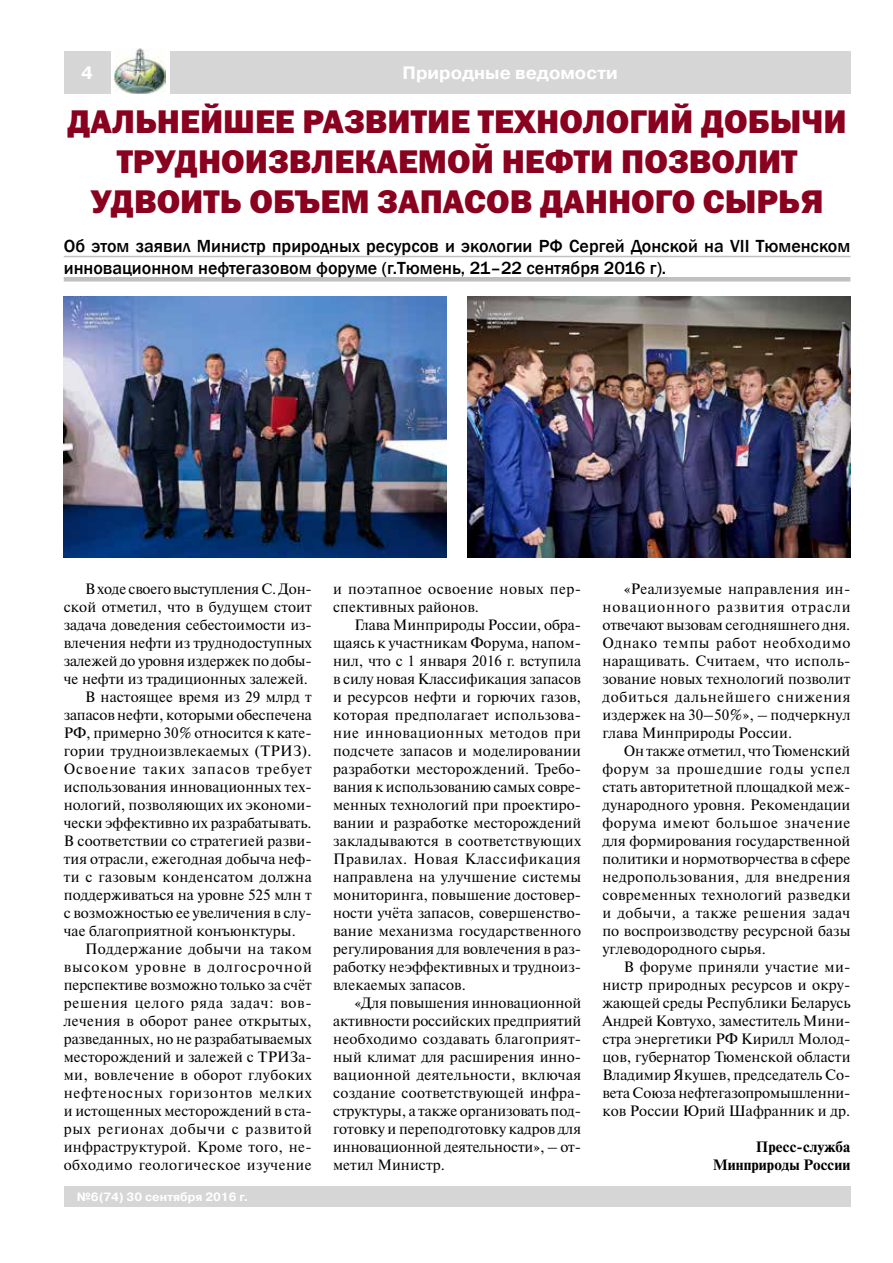
<style>
.page{position:relative;width:893px;height:1263px;background:#fff}
.page>*{position:absolute;margin:0;border:0;box-sizing:border-box;transform-origin:0 0}
.t1{font:33px/39.6px "Franklin Gothic Heavy C";color:#8a001f;text-align:center}
.t2{font:500 18px/21.6px "Franklin Gothic";color:#000}
.t3{font:700 18px "Pragmatica C";color:#fff}
.t4{font:15px/18px "Newton C";letter-spacing:.005em;color:#000;text-align:justify}
.t5{font:15px/18px "Newton C";letter-spacing:.03em;color:#000}
.t6{font:15px "Newton C";letter-spacing:.05em;color:#000}
.t7{font:15px "Newton C";letter-spacing:.025em;color:#000}
.t8{font:15px "Newton C";letter-spacing:-.015em;color:#000}
.t9{font:700 15px/18px "Newton C";letter-spacing:.005em;color:#000;text-align:right}
.t10{font:15px "Newton C";letter-spacing:.065em;color:#000}
.t11{font:15px "Newton C";letter-spacing:.06em;color:#000}
.t12{font:700 12px "Pragmatica C";color:#fff}
</style>
<div class="page">
<div style="left:64px;top:51px;width:47px;height:43px;background:#d6d6d6"></div>
<div style="left:170px;top:51px;width:680px;height:43px;background:#d6d6d6"></div>
<img style="left:115px;top:48px;width:51px;height:45px">
<div style="left:64px;top:1186px;width:786px;height:21px;background:#d6d6d6"></div>
<hr style="left:64px;top:256px;width:786px;height:1px;background:#c0c0c0">
<div style="left:64px;top:277px;width:786px;height:5px;background:#c0c0c0"></div>
<img style="left:468px;top:297px;width:382px;height:260px">
<img style="left:64px;top:297px;width:382px;height:260px">
<p class="t3" style="left:81px;top:63px;width:13px">4</p>
<p class="t3" style="left:403px;top:63px;width:217px">Природные ведомости</p>
<h1 class="t1" style="left:67px;top:101px;width:781px">Дальнейшее развитие технологий добычи трудноизвлекаемой нефти позволит удвоить объем запасов данного сырья</h1>
<p class="t2" style="left:64px;top:235px;width:788px">Об этом заявил Министр природных ресурсов и экологии РФ Сергей Донской на VII Тюменском инновационном нефтегазовом форуме (г.Тюмень, 21–22 сентября 2016 г).</p>
<p class="t8" style="left:85px;top:581px;width:228px">В ходе своего выступления С. Дон-</p>
<p class="t4" style="left:64px;top:598px;width:250px">ской отметил, что в будущем стоит</p>
<p class="t4" style="left:64px;top:616px;width:250px">задача доведения себестоимости из-</p>
<p class="t4" style="left:64px;top:634px;width:250px">влечения нефти из труднодоступных</p>
<p class="t4" style="left:64px;top:652px;width:250px">залежей до уровня издержек по добы-</p>
<p class="t4" style="left:64px;top:670px;width:246px">че нефти из традиционных залежей.</p>
<p class="t4" style="left:85px;top:688px;width:228px">В настоящее время из 29 млрд т</p>
<p class="t4" style="left:64px;top:706px;width:250px">запасов нефти, которыми обеспечена</p>
<p class="t4" style="left:64px;top:724px;width:250px">РФ, примерно 30% относится к кате-</p>
<p class="t4" style="left:64px;top:742px;width:249px">гории трудноизвлекаемых (ТРИЗ).</p>
<p class="t10" style="left:64px;top:761px;width:250px">Освоение таких запасов требует</p>
<p class="t4" style="left:64px;top:778px;width:250px">использования инновационных тех-</p>
<p class="t4" style="left:64px;top:796px;width:250px">нологий, позволяющих их экономи-</p>
<p class="t4" style="left:64px;top:814px;width:249px">чески эффективно их разрабатывать.</p>
<p class="t4" style="left:64px;top:832px;width:250px">В соответствии со стратегией разви-</p>
<p class="t4" style="left:64px;top:850px;width:250px">тия отрасли, ежегодная добыча неф-</p>
<p class="t7" style="left:64px;top:869px;width:249px">ти с газовым конденсатом должна</p>
<p class="t4" style="left:64px;top:886px;width:250px">поддерживаться на уровне 525 млн т</p>
<p class="t4" style="left:64px;top:904px;width:250px">с возможностью ее увеличения в слу-</p>
<p class="t4" style="left:64px;top:922px;width:234px">чае благоприятной конъюнктуры.</p>
<p class="t5" style="left:85px;top:940px;width:228px">Поддержание добычи на таком</p>
<p class="t11" style="left:64px;top:959px;width:250px">высоком уровне в долгосрочной</p>
<p class="t4" style="left:64px;top:976px;width:250px">перспективе возможно только за счёт</p>
<p class="t6" style="left:64px;top:995px;width:249px">решения целого ряда задач: вов-</p>
<p class="t4" style="left:64px;top:1012px;width:250px">лечения в оборот ранее открытых,</p>
<p class="t4" style="left:64px;top:1030px;width:250px">разведанных, но не разрабатываемых</p>
<p class="t4" style="left:64px;top:1048px;width:250px">месторождений и залежей с ТРИЗа-</p>
<p class="t7" style="left:64px;top:1067px;width:250px">ми, вовлечение в оборот глубоких</p>
<p class="t6" style="left:64px;top:1085px;width:249px">нефтеносных горизонтов мелких</p>
<p class="t4" style="left:64px;top:1102px;width:250px">и истощенных месторождений в ста-</p>
<p class="t6" style="left:64px;top:1121px;width:250px">рых регионах добычи с развитой</p>
<p class="t4" style="left:64px;top:1138px;width:249px">инфраструктурой. Кроме того, не-</p>
<p class="t5" style="left:64px;top:1156px;width:250px">обходимо геологическое изучение</p>
<p class="t12" style="left:77px;top:1190px;width:173px">№6(74) 30 сентября 2016 г.</p>
<p class="t5" style="left:333px;top:580px;width:250px">и поэтапное освоение новых пер&shy;спективных районов.</p>
<p class="t4" style="left:333px;top:616px;width:250px;text-indent:21px">Глава Минприроды России, обра&shy;щаясь к участникам Форума, напом&shy;нил, что с 1 января 2016 г. вступила в силу новая Классификация запасов и ресурсов нефти и горючих газов, которая предполагает использова&shy;ние инновационных методов при подсчете запасов и моделировании разработки месторождений. Требо&shy;вания к использованию самых совре&shy;менных технологий при проектиро&shy;вании и разработке месторождений закладываются в соответствующих Правилах. Новая Классификация направлена на улучшение системы мониторинга, повышение достовер&shy;ности учёта запасов, совершенство&shy;вание механизма государственного регулирования для вовлечения в раз&shy;работку неэффективных и трудноиз&shy;влекаемых запасов.</p>
<p class="t4" style="left:333px;top:994px;width:250px;text-indent:21px">«Для повышения инновационной активности российских предприятий необходимо создавать благоприят&shy;ный климат для расширения инно&shy;вационной деятельности, включая создание соответствующей инфра&shy;структуры, а также организовать под&shy;готовку и переподготовку кадров для инновационной деятельности», – от&shy;метил Министр.</p>
<p class="t4" style="left:602px;top:580px;width:250px;text-indent:21px">«Реализуемые направления ин&shy;новационного развития отрасли отвечают вызовам сегодняшнего дня.<br>Однако темпы работ необходимо наращивать. Считаем, что исполь&shy;зование новых технологий позволит добиться дальнейшего снижения издержек на 30–50%», – подчеркнул глава Минприроды России.</p>
<p class="t4" style="left:602px;top:742px;width:250px;text-indent:21px">Он также отметил, что Тюменский форум за прошедшие годы успел стать авторитетной площадкой меж&shy;дународного уровня. Рекомендации форума имеют большое значение для формирования государственной политики и нормотворчества в сфере недропользования, для внедрения современных технологий разведки и добычи, а также решения задач по воспроизводству ресурсной базы углеводородного сырья.</p>
<p class="t4" style="left:602px;top:958px;width:250px;text-indent:21px">В форуме приняли участие ми&shy;нистр природных ресурсов и окру&shy;жающей среды Республики Беларусь Андрей Ковтухо, заместитель Мини&shy;стра энергетики РФ Кирилл Молод&shy;цов, губернатор Тюменской области Владимир Якушев, председатель Со&shy;вета Союза нефтегазопромышленни&shy;ков России Юрий Шафранник и др.</p>
<p class="t9" style="left:713px;top:1138px;width:139px">Пресс-служба<br>Минприроды России</p>
</div>
